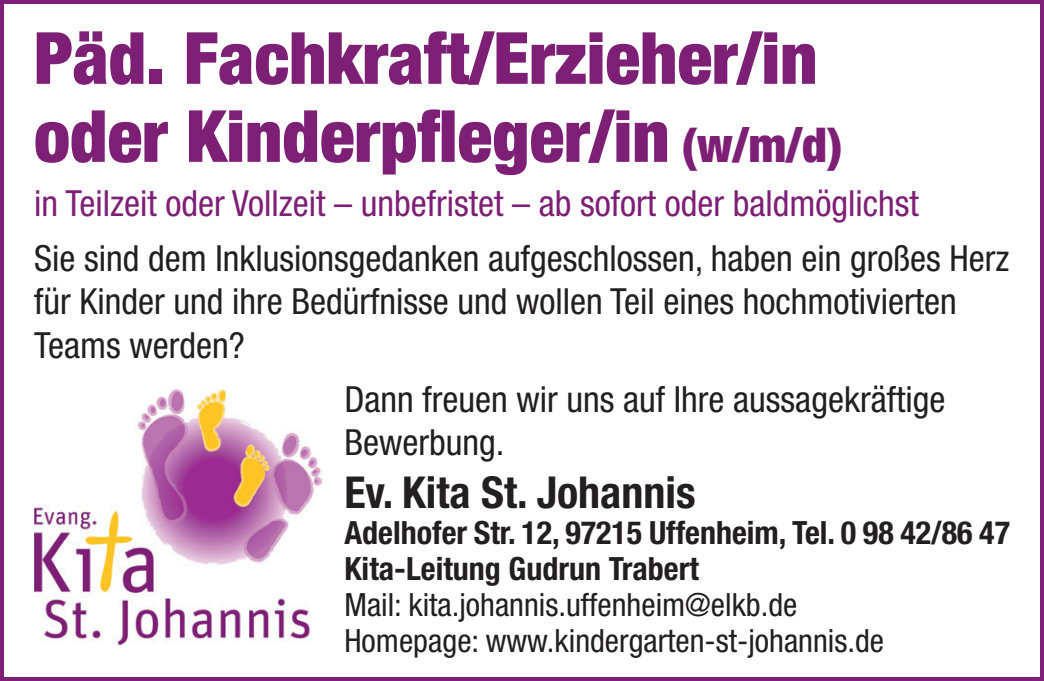
<style>
.page{position:relative;width:1044px;height:681px;background:#fff}
.page>*{position:absolute;margin:0;border:0;box-sizing:border-box;transform-origin:0 0}
.t1{font:900 condensed 72px/78px "Helvetica Neue";color:#7e1f76}
.t2{font:700 condensed 44px "Helvetica Neue";color:#231f20}
.t3{font:condensed 36px/43.2px "Helvetica Neue";color:#231f20}
.t4{font:condensed 36px "Helvetica Neue";color:#7e1f76}
.t5{font:condensed 32px/36px "Helvetica Neue";color:#231f20}
.t6{font:700 condensed 32px/36px "Helvetica Neue";color:#231f20}
.s1{font-size:48px}
</style>
<div class="page">
<div style="left:0;top:0;width:1043px;height:680px;border:4px solid #7e1f76"></div>
<img style="left:34px;top:389px;width:288px;height:255px">
<h1 class="t1" style="left:34px;top:18px;width:809px">Päd. Fachkraft/Erzieher/in oder Kinderpfleger/in <span class="s1">(w/m/d)</span></h1>
<p class="t4" style="left:34px;top:183px;width:886px">in Teilzeit oder Vollzeit – unbefristet – ab sofort oder baldmöglichst</p>
<p class="t3" style="left:34px;top:236px;width:976px">Sie sind dem Inklusionsgedanken aufgeschlossen, haben ein großes Herz für Kinder und ihre Bedürfnisse und wollen Teil eines hochmotivierten<br>Teams werden?</p>
<p class="t3" style="left:344px;top:377px;width:602px">Dann freuen wir uns auf Ihre aussagekräftige<br>Bewerbung.</p>
<p class="t2" style="left:344px;top:465px;width:352px">Ev. Kita St. Johannis</p>
<p class="t6" style="left:344px;top:514px;width:667px">Adelhofer Str. 12, 97215 Uffenheim, Tel. 0 98 42/86 47<br>Kita-Leitung Gudrun Trabert</p>
<p class="t5" style="left:344px;top:586px;width:541px">Mail: kita.johannis.uffenheim@elkb.de<br>Homepage: www.kindergarten-st-johannis.de</p>
</div>
